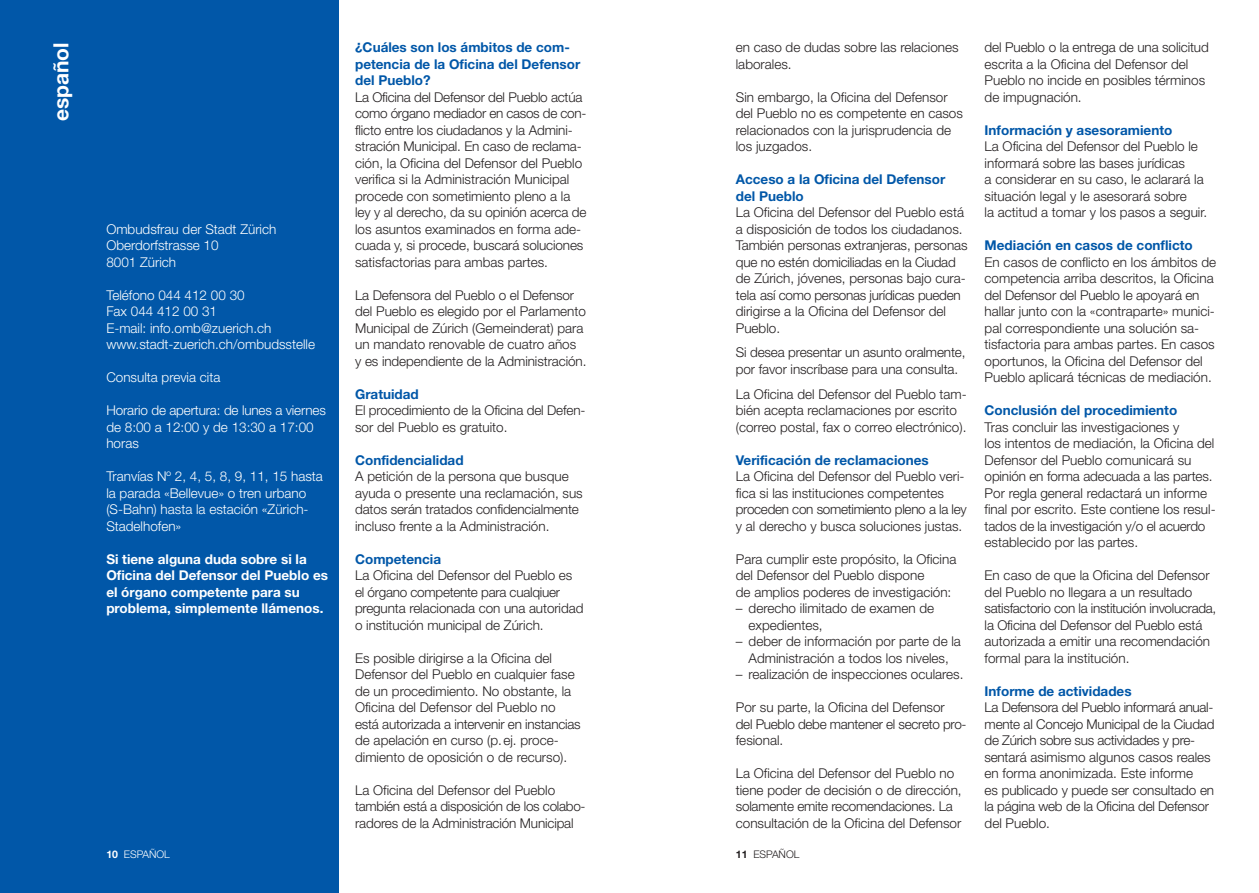
<style>
.page{position:relative;width:1259px;height:893px;background:#fff}
.page>*{position:absolute;margin:0;border:0;box-sizing:border-box;transform-origin:0 0}
.t1{font:700 21px "Helvetica Neue";color:#fff}
.t2{font:300 13.5px/16.5px "Helvetica Neue";color:#231f20}
.t3{font:300 13.5px/16.5px "Helvetica Neue";color:#fff}
.t4{font:700 13.5px/16.5px "Helvetica Neue";color:#0157a8}
.t5{font:700 13.5px/16.5px "Helvetica Neue";color:#fff}
.t6{font:300 10.5px "Helvetica Neue";color:#231f20}
.t7{font:300 10.5px "Helvetica Neue";color:#fff}
.s1{font-weight:700}
</style>
<div class="page">
<div style="left:0;top:0;width:338px;height:893px;background:#0157a8"></div>
<h1 class="t1" style="left:54px;top:121px;width:80px;rotate:-90deg">español</h1>
<p class="t3" style="left:106px;top:222px;width:171px">Ombudsfrau der Stadt Zürich<br>Oberdorfstrasse 10<br>8001 Zürich</p>
<p class="t3" style="left:106px;top:288px;width:210px">Teléfono 044 412 00 30<br>Fax 044 412 00 31<br>E-mail: info.omb@zuerich.ch www.stadt-zuerich.ch/ombudsstelle</p>
<p class="t3" style="left:106px;top:370px;width:116px">Consulta previa cita</p>
<p class="t3" style="left:106px;top:403px;width:221px">Horario de apertura: de lunes a viernes de 8:00 a 12:00 y de 13:30 a 17:00 horas</p>
<p class="t3" style="left:106px;top:469px;width:218px">Tranvías Nº 2, 4, 5, 8, 9, 11, 15 hasta la parada «Bellevue» o tren urbano (S-Bahn) hasta la estación «Zürich-<br>Stadelhofen»</p>
<p class="t5" style="left:106px;top:552px;width:223px">Si tiene alguna duda sobre si la<br>Oficina del Defensor del Pueblo es el órgano competente para su problema, simplemente llámenos.</p>
<p class="t7" style="left:106px;top:850px;width:65px"><span class="s1">10</span> ESPAÑOL</p>
<p class="t4" style="left:355px;top:40px;width:227px">¿Cuáles son los ámbitos de com - petencia de la Oficina del Defensor del Pueblo?</p>
<p class="t2" style="left:355px;top:90px;width:233px">La Oficina del Defensor del Pueblo actúa como órgano mediador en casos de con - flicto entre los ciudadanos y la Admini&shy;stración Municipal. En caso de reclama&shy;ción, la Oficina del Defensor del Pueblo verifica si la Administración Municipal procede con sometimiento pleno a la ley y al derecho, da su opinión acerca de los asuntos examinados en forma ade&shy;cuada y, si procede, buscará soluciones satisfactorias para ambas partes.</p>
<p class="t2" style="left:355px;top:288px;width:233px">La Defensora del Pueblo o el Defensor del Pueblo es elegido por el Parlamento Municipal de Zúrich (Gemeinderat) para un mandato renovable de cuatro años<br>y es independiente de la Administración.</p>
<p class="t4" style="left:355px;top:387px;width:65px">Gratuidad</p>
<p class="t2" style="left:355px;top:403px;width:232px">El procedimiento de la Oficina del Defen&shy;sor del Pueblo es gratuito.</p>
<p class="t4" style="left:355px;top:453px;width:110px">Confidencialidad</p>
<p class="t2" style="left:355px;top:469px;width:229px">A petición de la persona que busque ayuda o presente una reclamación, sus datos serán tratados confidencialmente incluso frente a la Administración.</p>
<p class="t4" style="left:355px;top:552px;width:87px">Competencia</p>
<p class="t2" style="left:355px;top:568px;width:230px">La Oficina del Defensor del Pueblo es el órgano competente para cualqiuer<br>pre gunta relacionada con una autoridad o institución municipal de Zúrich.</p>
<p class="t2" style="left:355px;top:651px;width:227px">Es posible dirigirse a la Oficina del Defensor del Pueblo en cualquier fase de un procedimiento. No obstante, la Oficina del Defensor del Pueblo no está autorizada a intervenir en instancias de apelación en curso (p. ej. proce - dimiento de oposición o de recurso).</p>
<p class="t2" style="left:355px;top:783px;width:232px">La Oficina del Defensor del Pueblo también está a disposición de los colabo - radores de la Administración Municipal</p>
<p class="t2" style="left:736px;top:40px;width:224px">en caso de dudas sobre las relaciones laborales.</p>
<p class="t2" style="left:736px;top:90px;width:229px">Sin embargo, la Oficina del Defensor del Pueblo no es competente en casos relacionados con la jurisprudencia de los juzgados.</p>
<p class="t4" style="left:736px;top:172px;width:211px">Acceso a la Oficina del Defensor del Pueblo</p>
<p class="t2" style="left:736px;top:205px;width:233px">La Oficina del Defensor del Pueblo está a disposición de todos los ciudadanos.<br>También personas extranjeras, personas que no estén domiciliadas en la Ciudad de Zúrich, jóvenes, personas bajo cura&shy;tela así como personas jurídicas pueden dirigirse a la Oficina del Defensor del Pueblo.</p>
<p class="t2" style="left:736px;top:346px;width:231px">Si desea presentar un asunto oralmente, por favor inscríbase para una consulta.</p>
<p class="t2" style="left:736px;top:387px;width:232px">La Oficina del Defensor del Pueblo tam&shy;bién acepta reclamaciones por escrito (correo postal, fax o correo electrónico).</p>
<p class="t4" style="left:736px;top:453px;width:194px">Verificación de reclamaciones</p>
<p class="t2" style="left:736px;top:469px;width:232px">La Oficina del Defensor del Pueblo veri&shy;fica si las instituciones competentes proceden con sometimiento pleno a la ley y al derecho y busca soluciones justas.</p>
<p class="t2" style="left:736px;top:552px;width:222px">Para cumplir este propósito, la Oficina del Defensor del Pueblo dispone<br>de amplios poderes de investigación:</p>
<p class="t2" style="left:748px;top:601px;width:187px;text-indent:-13px">– derecho ilimitado de examen de expedientes,</p>
<p class="t2" style="left:736px;top:634px;width:227px;text-align:center">– deber de información por parte de la<br>Administración a todos los niveles,</p>
<p class="t2" style="left:736px;top:667px;width:229px">– realización de inspecciones oculares.</p>
<p class="t2" style="left:736px;top:700px;width:232px">Por su parte, la Oficina del Defensor<br>del Pueblo debe mantener el secreto pro - fesional.</p>
<p class="t2" style="left:736px;top:766px;width:227px">La Oficina del Defensor del Pueblo no tiene poder de decisión o de dirección, solamente emite recomendaciones. La consultación de la Oficina del Defensor</p>
<p class="t6" style="left:736px;top:850px;width:65px"><span class="s1">11</span> ESPAÑOL</p>
<p class="t2" style="left:984px;top:40px;width:226px">del Pueblo o la entrega de una solicitud escrita a la Oficina del Defensor del<br>Pueblo no incide en posibles términos de impugnación.</p>
<p class="t4" style="left:984px;top:123px;width:189px">Información y asesoramiento</p>
<p class="t2" style="left:984px;top:139px;width:224px">La Oficina del Defensor del Pueblo le informará sobre las bases jurídicas<br>a considerar en su caso, le aclarará la situación legal y le asesorará sobre<br>la actitud a tomar y los pasos a seguir.</p>
<p class="t4" style="left:984px;top:238px;width:210px">Mediación en casos de conflicto</p>
<p class="t2" style="left:984px;top:255px;width:233px">En casos de conflicto en los ámbitos de competencia arriba descritos, la Oficina del Defensor del Pueblo le apoyará en hallar junto con la «contraparte» munici&shy;pal correspondiente una solución sa - tisfactoria para ambas partes. En casos oportunos, la Oficina del Defensor del Pueblo aplicará técnicas de mediación.</p>
<p class="t4" style="left:984px;top:403px;width:194px">Conclusión del procedimiento</p>
<p class="t2" style="left:984px;top:420px;width:232px">Tras concluir las investigaciones y<br>los intentos de mediación, la Oficina del Defensor del Pueblo comunicará su opinión en forma adecuada a las partes.<br>Por regla general redactará un informe final por escrito. Este contiene los resul&shy;tados de la investigación y/o el acuerdo establecido por las partes.</p>
<p class="t2" style="left:984px;top:568px;width:233px">En caso de que la Oficina del Defensor del Pueblo no llegara a un resultado satisfactorio con la institución involucrada, la Oficina del Defensor del Pueblo está autorizada a emitir una recomendación formal para la institución.</p>
<p class="t4" style="left:984px;top:684px;width:148px">Informe de actividades</p>
<p class="t2" style="left:984px;top:700px;width:231px">La Defensora del Pueblo informará anual&shy;mente al Concejo Municipal de la Ciudad de Zúrich sobre sus actividades y pre - sen tará asimismo algunos casos reales en forma anonimizada. Este informe<br>es publicado y puede ser consultado en la página web de la Oficina del Defensor del Pueblo.</p>
</div>
